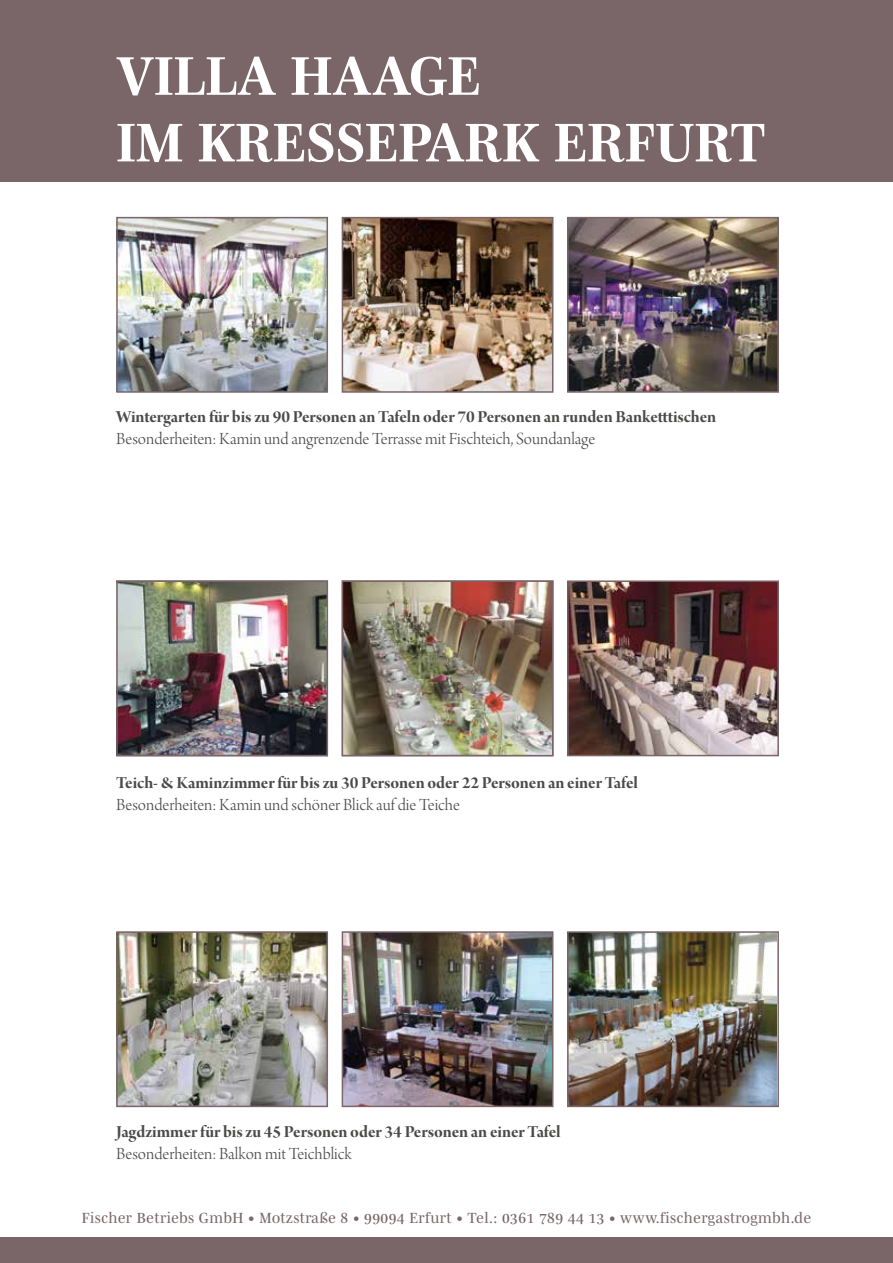
<style>
.page{position:relative;width:893px;height:1263px;background:#fff}
.page>*{position:absolute;margin:0;border:0;box-sizing:border-box;transform-origin:0 0}
.t1{font:700 55.5px/66.6px "Mencken Std";color:#fff}
.t2{font:18px "Arno Pro Bold Display";letter-spacing:-.005em;color:#4a4a49}
.t3{font:18px "Arno Pro Light Display";color:#4a4a49}
.t4{font:15px "Mencken Std";letter-spacing:.03em;color:#7a6569}
</style>
<div class="page">
<div style="left:0;top:1237px;width:893px;height:26px;background:#7a6569"></div>
<div style="left:0;top:0;width:893px;height:181px;background:#7a6569"></div>
<img style="left:119px;top:220px;width:206px;height:170px">
<div style="left:116px;top:217px;width:212px;height:176px;border:2px solid #7a6569"></div>
<img style="left:345px;top:220px;width:205px;height:170px">
<div style="left:342px;top:217px;width:211px;height:176px;border:2px solid #7a6569"></div>
<img style="left:119px;top:583px;width:206px;height:170px">
<img style="left:345px;top:583px;width:205px;height:170px">
<img style="left:570px;top:583px;width:206px;height:170px">
<div style="left:567px;top:580px;width:212px;height:176px;border:2px solid #7a6569"></div>
<img style="left:345px;top:934px;width:205px;height:170px">
<div style="left:342px;top:931px;width:211px;height:176px;border:2px solid #7a6569"></div>
<img style="left:570px;top:934px;width:206px;height:170px">
<div style="left:567px;top:931px;width:212px;height:176px;border:2px solid #7a6569"></div>
<img style="left:570px;top:220px;width:206px;height:170px">
<div style="left:567px;top:217px;width:212px;height:176px;border:2px solid #7a6569"></div>
<div style="left:116px;top:580px;width:212px;height:176px;border:2px solid #7a6569"></div>
<div style="left:342px;top:580px;width:211px;height:176px;border:2px solid #7a6569"></div>
<img style="left:119px;top:934px;width:206px;height:170px">
<div style="left:116px;top:931px;width:212px;height:176px;border:2px solid #7a6569"></div>
<h1 class="t1" style="left:116px;top:42px;width:651px">VILLA HAAGE<br>IM KRESSEPARK ERFURT</h1>
<p class="t2" style="left:116px;top:407px;width:602px">Wintergarten für bis zu 90 Personen an Tafeln oder 70 Personen an runden Banketttischen</p>
<p class="t3" style="left:116px;top:429px;width:480px">Besonderheiten: Kamin und angrenzende Terrasse mit Fischteich, Soundanlage</p>
<p class="t2" style="left:116px;top:773px;width:523px">Teich- &amp; Kaminzimmer für bis zu 30 Personen oder 22 Personen an einer Tafel</p>
<p class="t3" style="left:116px;top:795px;width:345px">Besonderheiten: Kamin und schöner Blick auf die Teiche</p>
<p class="t2" style="left:116px;top:1122px;width:446px">Jagdzimmer für bis zu 45 Personen oder 34 Personen an einer Tafel</p>
<p class="t3" style="left:116px;top:1144px;width:237px">Besonderheiten: Balkon mit Teichblick</p>
<p class="t4" style="left:82px;top:1209px;width:731px">Fischer Betriebs GmbH • Motzstraße 8 • 99094 Erfurt • Tel.: 0361 789 44 13 • www.fischergastrogmbh.de</p>
</div>
